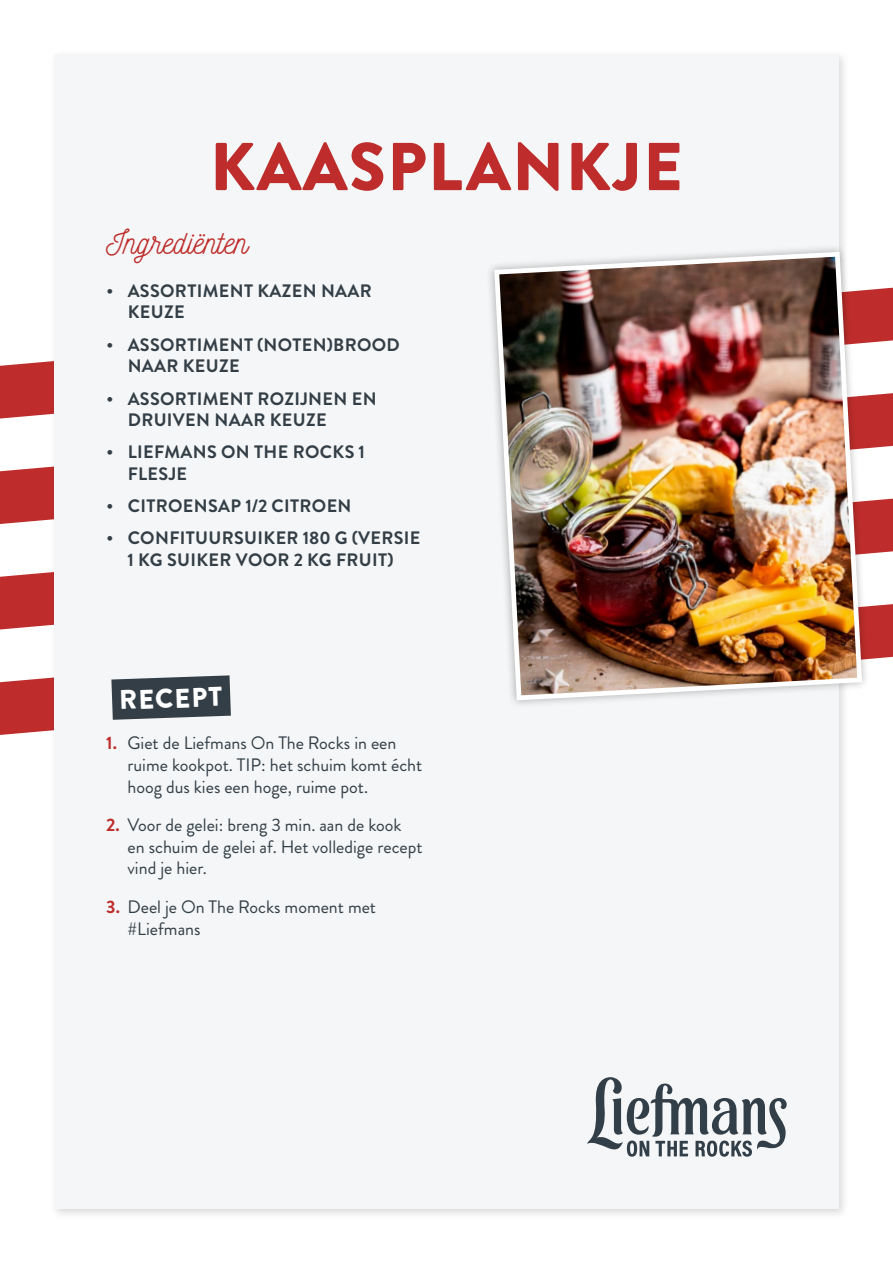
<style>
.page{position:relative;width:893px;height:1263px;background:#fff}
.page>*{position:absolute;margin:0;border:0;box-sizing:border-box;transform-origin:0 0}
.t1{font:900 67.5px "Brandon Grotesque";letter-spacing:.02em;color:#be2d2b}
.t2{font:33px "Nickainley";color:#be2d2b}
.t3{font:900 27px "Brandon Grotesque";color:#fff}
.t4{font:18px/21.6px "Brandon Grotesque";color:#333e46}
.t5{font:700 18px/21.6px "Brandon Grotesque";letter-spacing:.02em;color:#333e46}
.s1{font-weight:700;color:#be2d2b}
</style>
<div class="page">
<svg style="left:0;top:678px;width:49px;height:57px;background:#c23c3a"></svg>
<svg style="left:0;top:572px;width:893px;height:87px;fill:#be2d2b"></svg>
<svg style="left:0;top:467px;width:893px;height:87px;fill:#be2d2b"></svg>
<svg style="left:0;top:287px;width:893px;height:161px"></svg>
<div style="left:49px;top:49px;width:801px;height:1171px;background:#000;opacity:.15"></div>
<div style="left:54px;top:54px;width:785px;height:1155px;background:#f4f6f7"></div>
<div style="left:486px;top:244px;width:384px;height:465px;background:#000;opacity:.3"></div>
<img style="left:492px;top:249px;width:373px;height:454px">
<svg style="left:111px;top:675px;width:120px;height:45px;background:#49535a"></svg>
<svg style="left:587px;top:1077px;width:200px;height:80px"></svg>
<h1 class="t1" style="left:210px;top:119px;width:474px">KAASPLANKJE</h1>
<h2 class="t2" style="left:106px;top:221px;width:143px">Ingrediënten</h2>
<p class="t5" style="left:128px;top:280px;width:246px;text-indent:-21px">• ASSORTIMENT KAZEN NAAR<br>KEUZE</p>
<p class="t5" style="left:128px;top:334px;width:274px;text-indent:-21px">• ASSORTIMENT (NOTEN)BROOD<br>NAAR KEUZE</p>
<p class="t5" style="left:128px;top:388px;width:250px;text-indent:-21px">• ASSORTIMENT ROZIJNEN EN<br>DRUIVEN NAAR KEUZE</p>
<p class="t5" style="left:128px;top:442px;width:239px;text-indent:-21px">• LIEFMANS ON THE ROCKS 1<br>FLESJE</p>
<p class="t5" style="left:106px;top:495px;width:247px">• CITROENSAP 1/2 CITROEN</p>
<p class="t5" style="left:106px;top:528px;width:315px;text-align:center">• CONFITUURSUIKER 180 G (VERSIE<br>1 KG SUIKER VOOR 2 KG FRUIT)</p>
<h3 class="t3" style="left:119px;top:681px;width:104px;rotate:-2deg">RECEPT</h3>
<p class="t4" style="left:128px;top:733px;width:296px;text-indent:-21px"><span class="s1">1.</span> Giet de Liefmans On The Rocks in een ruime kookpot. TIP: het schuim komt écht hoog dus kies een hoge, ruime pot.</p>
<p class="t4" style="left:128px;top:814px;width:297px;text-indent:-21px"><span class="s1">2.</span> Voor de gelei: breng 3 min. aan de kook en schuim de gelei af. Het volledige recept vind je hier.</p>
<p class="t4" style="left:128px;top:896px;width:250px;text-indent:-21px"><span class="s1">3.</span> Deel je On The Rocks moment met #Liefmans</p>
</div>
